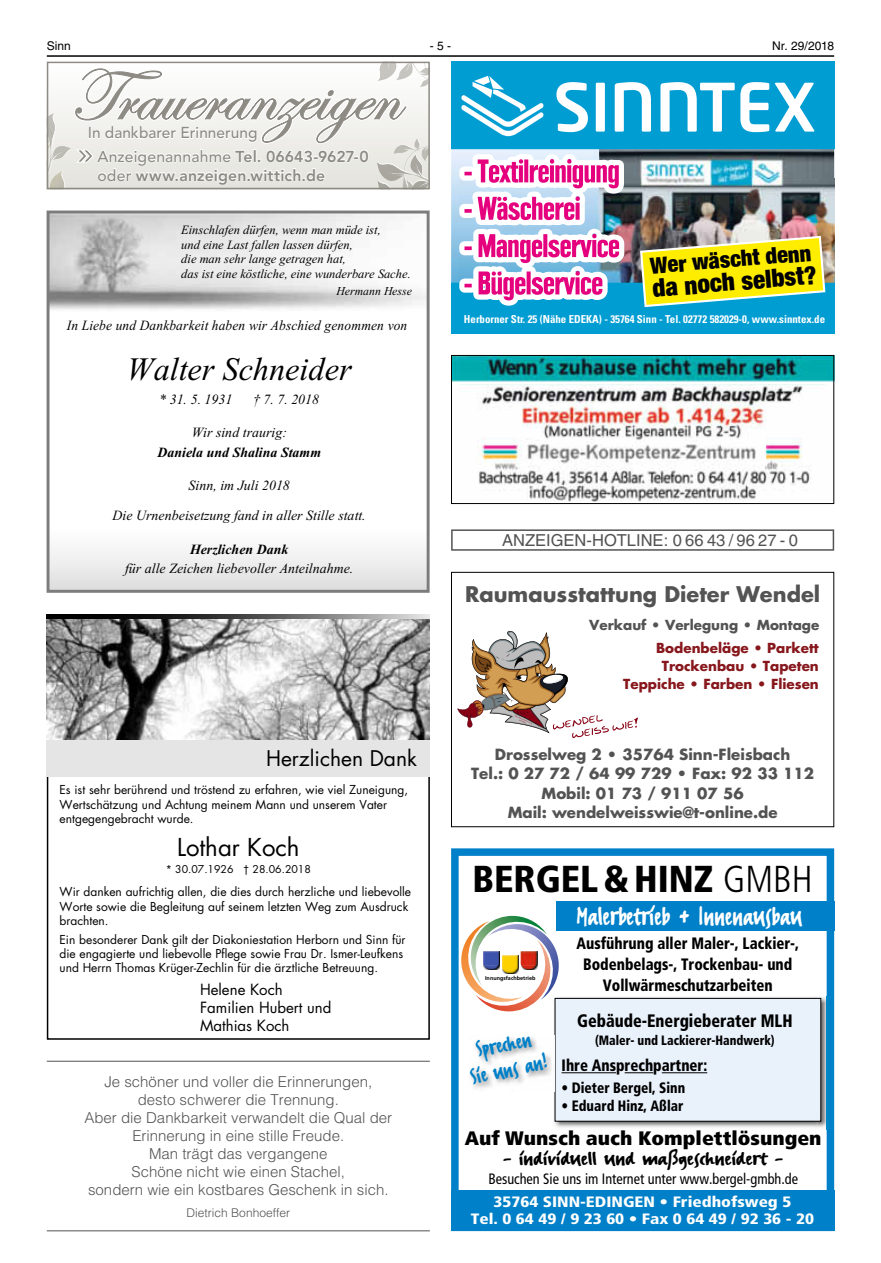
<style>
.page{position:relative;width:881px;height:1263px;background:#fff}
.page>*{position:absolute;margin:0;border:0;box-sizing:border-box;transform-origin:0 0}
.t1{font:73.95px "Edwardian Script ITC";color:#8d8b84}
.t2{font:900 condensed 37.5px "Frutiger LT";color:#000}
.t3{font:33px "FF Erikrighthand";color:#fff;scale:.85 1}
.t4{font:italic 32.7px "Times New Roman";color:#000}
.t5{font:27px/25.5px "FF Erikrighthand";color:#0080c8;text-align:center;scale:.9 1}
.t6{font:900 condensed 25.2px "Helvetica Neue LT";color:#000}
.t7{font:24px "FF Erikrighthand";color:#000;scale:1.1 1}
.t8{font:24px "Futura LT";color:#000}
.t9{font:900 condensed 22.65px "Helvetica Neue LT";color:#000}
.t10{font:700 21px "Futura LT";color:#535353}
.t11{font:21px "Futura LT";color:#000}
.t12{font:900 condensed 19.5px "Frutiger LT";color:#000;scale:1.1 1}
.t13{font:900 condensed 18px "Frutiger LT";color:#000;scale:.9 1}
.t14{font:900 condensed 16.5px/21px "Frutiger LT";color:#000;text-align:center;scale:.9 1}
.t15{font:16.5px "Helvetica LT";color:#535353}
.t16{font:800 15.75px/18.9px "Avenir LT";letter-spacing:.01em;color:#8d8b84}
.t17{font:500 15.75px "Avenir LT";color:#8d8b84}
.t18{font:300 15px/18px "Helvetica LT";color:#535353;text-align:center}
.t19{font:700 15px/19.5px "Futura LT";color:#535353;text-align:center}
.t20{font:900 condensed 15px/16.2px "Frutiger LT";color:#fff;text-align:center;scale:1.15 1}
.t21{font:condensed 15px "Frutiger LT";color:#000;scale:.95 1}
.t22{font:15px/18px "Futura LT";color:#000}
.t23{font:900 condensed 15px "Frutiger LT";color:#000;scale:.9 1}
.t24{font:italic 14.1px/30px "Times New Roman";color:#000;text-align:center}
.t25{font:italic 14.1px "Times New Roman";color:#000;scale:.95 1}
.t26{font:italic 700 14.1px "Times New Roman";color:#000}
.t27{font:700 13.5px/18px "Futura LT";color:#87171c;text-align:right}
.t28{font:900 condensed 13.5px "Frutiger LT";color:#000;scale:.9 1}
.t29{font:700 13.5px "Futura LT";color:#535353}
.t30{font:italic 12.6px/14.5px "Times New Roman";letter-spacing:-.005em;color:#000}
.t31{font:12px/14.4px "Futura LT";color:#000}
.t32{font:300 12px "Helvetica LT";color:#535353}
.t33{font:12px "Helvetica LT";color:#000}
.t34{font:italic 12px "Times New Roman";color:#000}
.t35{font:700 condensed 10.95px "Univers LT";color:#fff}
.t36{font:10.5px "Futura LT";color:#000}
.t37{font:700 5.55px "Frutiger LT";color:#000}
.s1{color:#fff}
.s2{font-weight:500}
.s3{font-weight:300}
</style>
<div class="page">
<hr style="left:47px;top:55px;width:786px;height:2px;background:#000">
<img style="left:451px;top:62px;width:382px;height:272px">
<div style="left:555px;top:901px;width:278px;height:30px;background:#0080c8"></div>
<div style="left:451px;top:848px;width:382px;height:383px;border:8px solid #0080c8"></div>
<img style="left:554px;top:996px;width:274px;height:133px">
<div style="left:555px;top:998px;width:265px;height:123px;background:#e9f1fb"></div>
<div style="left:554px;top:998px;width:266px;height:123px;border:1px solid #000"></div>
<hr style="left:561px;top:1072px;width:55px;height:1px;background:#000">
<svg style="left:624px;top:1072px;width:29px;height:1px"></svg>
<hr style="left:661px;top:1072px;width:46px;height:1px;background:#000">
<div style="left:451px;top:1190px;width:382px;height:41px;background:#0080c8"></div>
<img style="left:470px;top:1037px;width:82px;height:51px">
<svg style="left:461px;top:916px;width:97px;height:95px"></svg>
<img style="left:501px;top:955px;width:16px;height:14px">
<svg style="left:457px;top:631px;width:181px;height:108px"></svg>
<div style="left:451px;top:572px;width:382px;height:255px;border:1px solid #000"></div>
<img style="left:477px;top:385px;width:334px;height:117px">
<img style="left:453px;top:357px;width:378px;height:25px">
<div style="left:451px;top:355px;width:382px;height:149px;border:1px solid #000"></div>
<svg style="left:46px;top:772px;width:384px;height:268px"></svg>
<div style="left:47px;top:740px;width:382px;height:36px;background:#e5e5e5"></div>
<img style="left:47px;top:619px;width:382px;height:121px">
<svg style="left:47px;top:614px;width:382px;height:5px;background:#505050"></svg>
<img style="left:51px;top:218px;width:374px;height:92px">
<div style="left:49px;top:529px;width:379px;height:61px;background:linear-gradient(to bottom,#fff,#dedede)"></div>
<div style="left:47px;top:211px;width:382px;height:382px;border:3px solid #7c7c7c"></div>
<svg style="left:47px;top:62px;width:382px;height:156px"></svg>
<hr style="left:47px;top:1061px;width:382px;height:1px;background:#535353">
<hr style="left:47px;top:1230px;width:382px;height:1px;background:#535353">
<svg style="left:451px;top:529px;width:382px;height:22px"></svg>
<p class="t33" style="left:47px;top:39px;width:26px">Sinn</p>
<p class="t33" style="left:429px;top:39px;width:23px">-5-</p>
<p class="t33" style="left:771px;top:39px;width:63px">Nr. 29/2018</p>
<h1 class="t1" style="left:70px;top:50px;width:330px">Traue<span class="s1">r</span>an<span class="s1">z</span>eigen</h1>
<h3 class="t17" style="left:88px;top:124px;width:171px">In dankbarer Erinnerung</h3>
<h3 class="t16" style="left:97px;top:147px;width:273px"><span class="s2">Anzeigenannahme</span> Tel. 06643-9627-0 <span class="s2">oder</span> www.anzeigen.wittich.de</h3>
<p class="t30" style="left:181px;top:224px;width:231px">Einschlafen dürfen, wenn man müde ist,<br>und eine Lastfallen lassen dürfen,<br>die man sehr lange getragen hat,<br>das ist eine köstliche, eine wunderbare Sache.</p>
<p class="t34" style="left:336px;top:287px;width:77px">Hermann Hesse</p>
<p class="t25" style="left:67px;top:320px;width:359px">In Liebe und Dankbarkeit haben wir Abschied genommen von</p>
<h3 class="t4" style="left:127px;top:357px;width:226px">Walter Schneider</h3>
<p class="t24" style="left:159px;top:384px;width:75px">* 31. 5. 1931</p>
<p class="t24" style="left:253px;top:384px;width:67px">† 7. 7. 2018</p>
<p class="t24" style="left:192px;top:419px;width:97px">Wir sind traurig:</p>
<p class="t26" style="left:157px;top:447px;width:165px">Daniela und Shalina Stamm</p>
<p class="t24" style="left:113px;top:472px;width:254px">Sinn, im Juli 2018<br>Die Urnenbeisetzung fand in aller Stille statt.</p>
<p class="t26" style="left:190px;top:544px;width:100px">Herzlichen Dank</p>
<p class="t24" style="left:125px;top:555px;width:230px">für alle Zeichen liebevoller Anteilnahme.</p>
<h3 class="t11" style="left:266px;top:745px;width:152px">Herzlichen Dank</h3>
<p class="t31" style="left:60px;top:783px;width:350px">Es ist sehr berührend und tröstend zu erfahren, wie viel Zuneigung,<br>Wertschätzung und Achtung meinem Mann und unserem Vater entgegengebracht wurde.</p>
<h3 class="t8" style="left:177px;top:832px;width:124px">Lothar Koch</h3>
<p class="t36" style="left:166px;top:863px;width:147px">* 30.07.1926 † 28.06.2018</p>
<p class="t31" style="left:60px;top:885px;width:353px">Wir danken aufrichtig allen, die dies durch herzliche und liebevolle<br>Worte sowie die Begleitung auf seinem letzten Weg zum Ausdruck brachten.</p>
<p class="t31" style="left:60px;top:932px;width:347px">Ein besonderer Dank gilt der Diakoniestation Herborn und Sinn für die engagierte und liebevolle Pflege sowie Frau Dr. Ismer-Leufkens und Herrn Thomas Krüger-Zechlin für die ärztliche Betreuung.</p>
<p class="t22" style="left:200px;top:980px;width:133px">Helene Koch<br>Familien Hubert und<br>Mathias Koch</p>
<p class="t18" style="left:84px;top:1072px;width:309px">Je schöner und voller die Erinnerungen, desto schwerer die Trennung.<br>Aber die Dankbarkeit verwandelt die Qual der Erinnerung in eine stille Freude.<br>Man trägt das vergangene<br>Schöne nicht wie einen Stachel,<br>sondern wie ein kostbares Geschenk in sich.</p>
<p class="t32" style="left:186px;top:1205px;width:105px">Dietrich Bonhoeffer</p>
<h3 class="t9" style="left:649px;top:258px;width:163px;rotate:-5deg">Wer wäscht denn</h3>
<h3 class="t6" style="left:651px;top:279px;width:166px;rotate:-5deg">da noch selbst?</h3>
<p class="t35" style="left:464px;top:312px;width:362px">Herborner Str. 25 (Nähe EDEKA) - 35764 Sinn - Tel. 02772 582029-0, www.sinntex.de</p>
<h3 class="t15" style="left:502px;top:531px;width:297px">ANZEIGEN-HOTLINE: 0 66 43 / 96 27 - 0</h3>
<h3 class="t10" style="left:465px;top:580px;width:356px">Raumausstattung Dieter Wendel</h3>
<p class="t29" style="left:589px;top:615px;width:231px">Verkauf • Verlegung • Montage</p>
<p class="t27" style="left:623px;top:638px;width:197px">Bodenbeläge • Parkett<br>Trockenbau • Tapeten<br>Teppiche • Farben • Fliesen</p>
<p class="t19" style="left:471px;top:744px;width:344px">Drosselweg 2 • 35764 Sinn-Fleisbach<br>Tel.: 0 27 72 / 64 99 729 • Fax: 92 33 112<br>Mobil: 01 73 / 911 07 56<br>Mail: wendelweisswie@t-online.de</p>
<h2 class="t2" style="left:472px;top:857px;width:342px">BERGEL&amp;HINZ <span class="s3">GMBH</span></h2>
<p class="t37" style="left:485px;top:975px;width:52px">Innungsfachbetrieb</p>
<h3 class="t5" style="left:462px;top:1040px;width:89px;rotate:-12deg">Sprechen<br>Sie uns an!</h3>
<h3 class="t3" style="left:576px;top:896px;width:267px">Malerbetrieb + Innenausbau</h3>
<h3 class="t14" style="left:576px;top:932px;width:248px">Ausführung aller Maler-, Lackier-,<br>Bodenbelags-, Trockenbau- und<br>Vollwärmeschutzarbeiten</h3>
<h3 class="t13" style="left:577px;top:1010px;width:241px">Gebäude-Energieberater MLH</h3>
<p class="t28" style="left:594px;top:1032px;width:201px">(Maler- und Lackierer-Handwerk)</p>
<h3 class="t14" style="left:561px;top:1055px;width:163px">Ihre Ansprechpartner:</h3>
<p class="t23" style="left:561px;top:1079px;width:139px">• Dieter Bergel, Sinn</p>
<p class="t23" style="left:561px;top:1097px;width:137px">• Eduard Hinz, Aßlar</p>
<h3 class="t12" style="left:464px;top:1126px;width:326px">Auf Wunsch auch Komplettlösungen</h3>
<h3 class="t7" style="left:503px;top:1143px;width:256px">- individuell und maßgeschneidert -</h3>
<p class="t21" style="left:488px;top:1170px;width:327px">Besuchen Sie uns im Internet unter www.bergel-gmbh.de</p>
<p class="t20" style="left:470px;top:1194px;width:300px">35764 SINN-EDINGEN • Friedhofsweg 5<br>Tel.06449/92360•Fax06449/9236-20</p>
</div>
